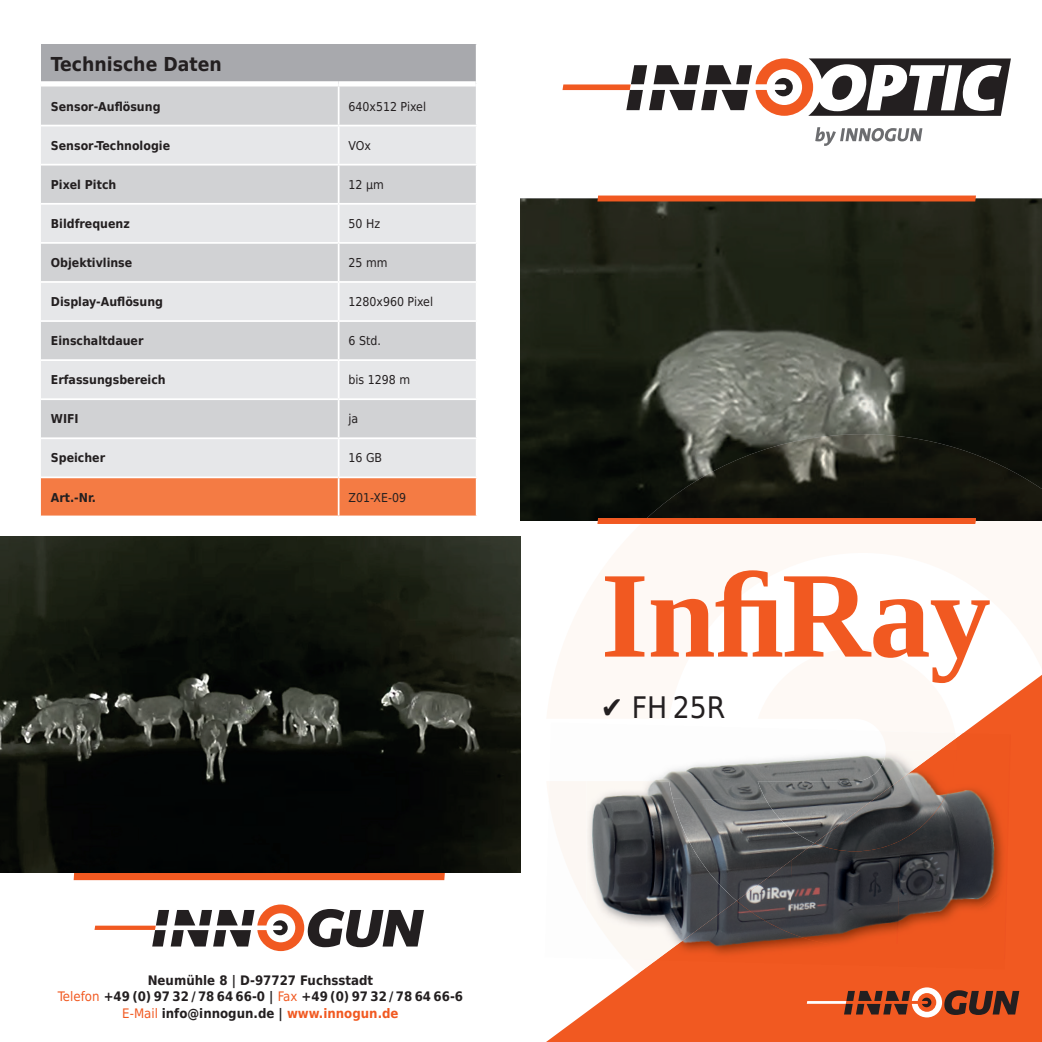
<style>
.page{position:relative;width:1042px;height:1042px;background:#fff}
.page>*{position:absolute;margin:0;border:0;box-sizing:border-box;transform-origin:0 0}
.t1{font:700 122.5px "Liberation Serif";letter-spacing:-.01em;color:#f15921}
.t2{font:29.75px "DejaVu LGC Sans Condensed";color:#231f20}
.t3{font:700 19.25px "DejaVu LGC Sans Condensed";color:#231f20}
.t4{font:700 13.12px/16.6px "DejaVu LGC Sans Condensed";color:#231f20;text-align:center}
.t5{font:700 12.25px "DejaVu LGC Sans Condensed";color:#231f20}
.t6{font:12.25px "DejaVu LGC Sans Condensed";color:#231f20}
.s1{font-weight:400;color:#f15921}
.s2{color:#f15921}
</style>
<div class="page">
<svg style="left:546px;top:974px;width:92px;height:68px"></svg>
<img style="left:520px;top:198px;width:522px;height:323px">
<svg style="left:562px;top:58px;width:449px;height:58px"></svg>
<svg style="left:815px;top:127px;width:107px;height:19px"></svg>
<svg style="left:597px;top:195px;width:379px;height:6px;background:#f16734"></svg>
<svg style="left:963px;top:675px;width:79px;height:155px;fill:#f15921"></svg>
<div style="left:638px;top:830px;width:404px;height:212px;background:#f15921"></div>
<img style="left:647px;top:434px;width:395px;height:87px">
<div style="left:597px;top:518px;width:379px;height:6px;background:#f15921"></div>
<hr style="left:807px;top:1001px;width:39px;height:3px;background:#fff">
<svg style="left:844px;top:987px;width:175px;height:30px;background:#a35032"></svg>
<svg style="left:94px;top:904px;width:330px;height:47px"></svg>
<svg style="left:74px;top:872px;width:371px;height:8px;background:#d34e1d"></svg>
<div style="left:41px;top:44px;width:436px;height:40px;background:#a8a9ad"></div>
<div style="left:41px;top:86px;width:435px;height:39px;background:#d1d2d4"></div>
<svg style="left:41px;top:126px;width:435px;height:350px;background:#dcdddf"></svg>
<div style="left:41px;top:478px;width:435px;height:37px;background:#f47b44"></div>
<hr style="left:338px;top:86px;width:1px;height:39px;background:#fff">
<hr style="left:338px;top:126px;width:1px;height:38px;background:#fff">
<hr style="left:41px;top:164px;width:298px;height:2px;background:#fff">
<hr style="left:339px;top:164px;width:138px;height:2px;background:#fff">
<hr style="left:338px;top:166px;width:1px;height:37px;background:#fff">
<hr style="left:41px;top:203px;width:298px;height:2px;background:#fff">
<hr style="left:339px;top:203px;width:138px;height:2px;background:#fff">
<hr style="left:338px;top:205px;width:1px;height:37px;background:#fff">
<hr style="left:41px;top:242px;width:298px;height:2px;background:#fff">
<hr style="left:339px;top:242px;width:138px;height:2px;background:#fff">
<hr style="left:338px;top:244px;width:1px;height:37px;background:#fff">
<hr style="left:41px;top:281px;width:298px;height:2px;background:#fff">
<hr style="left:339px;top:281px;width:138px;height:2px;background:#fff">
<hr style="left:338px;top:283px;width:1px;height:37px;background:#fff">
<hr style="left:41px;top:320px;width:298px;height:2px;background:#fff">
<hr style="left:339px;top:320px;width:138px;height:2px;background:#fff">
<hr style="left:338px;top:322px;width:1px;height:37px;background:#fff">
<hr style="left:41px;top:359px;width:298px;height:2px;background:#fff">
<hr style="left:339px;top:359px;width:138px;height:2px;background:#fff">
<hr style="left:338px;top:361px;width:1px;height:37px;background:#fff">
<hr style="left:41px;top:398px;width:298px;height:2px;background:#fff">
<hr style="left:339px;top:398px;width:138px;height:2px;background:#fff">
<hr style="left:338px;top:400px;width:1px;height:37px;background:#fff">
<hr style="left:41px;top:437px;width:298px;height:2px;background:#fff">
<hr style="left:339px;top:437px;width:138px;height:2px;background:#fff">
<hr style="left:338px;top:439px;width:1px;height:37px;background:#fff">
<hr style="left:476px;top:44px;width:1px;height:40px;background:#fff">
<div style="left:41px;top:81px;width:298px;height:5px;background:#fff"></div>
<div style="left:339px;top:81px;width:137px;height:5px;background:#fff"></div>
<hr style="left:338px;top:478px;width:1px;height:37px;background:#fff">
<img style="left:0;top:536px;width:521px;height:336px">
<svg style="left:1007px;top:870px;width:1px;height:13px"></svg>
<img style="left:586px;top:801px;width:86px;height:158px">
<img style="left:956px;top:733px;width:55px;height:137px">
<img style="left:940px;top:738px;width:16px;height:12px">
<img style="left:633px;top:959px;width:23px;height:1px">
<div style="left:656px;top:959px;width:349px;height:10px;background:#ef571f"></div>
<img style="left:587px;top:760px;width:171px;height:41px">
<img style="left:672px;top:798px;width:117px;height:85px">
<img style="left:586px;top:906px;width:38px;height:53px">
<img style="left:900px;top:750px;width:107px;height:133px">
<img style="left:789px;top:843px;width:111px;height:40px">
<img style="left:736px;top:860px;width:56px;height:23px">
<img style="left:758px;top:757px;width:56px;height:86px">
<img style="left:814px;top:750px;width:142px;height:101px">
<img style="left:658px;top:883px;width:349px;height:76px">
<h3 class="t3" style="left:51px;top:49px;width:172px">Technische Daten</h3>
<p class="t5" style="left:51px;top:96px;width:111px">Sensor-Auflösung</p>
<p class="t6" style="left:348px;top:96px;width:79px">640x512 Pixel</p>
<p class="t5" style="left:51px;top:135px;width:121px">Sensor-Technologie</p>
<p class="t6" style="left:348px;top:135px;width:24px">VOx</p>
<p class="t5" style="left:51px;top:174px;width:67px">Pixel Pitch</p>
<p class="t6" style="left:348px;top:175px;width:37px">12 µm</p>
<p class="t5" style="left:51px;top:214px;width:81px">Bildfrequenz</p>
<p class="t6" style="left:348px;top:214px;width:33px">50 Hz</p>
<p class="t5" style="left:51px;top:253px;width:83px">Objektivlinse</p>
<p class="t6" style="left:348px;top:253px;width:40px">25 mm</p>
<p class="t5" style="left:51px;top:292px;width:114px">Display-Auflösung</p>
<p class="t6" style="left:348px;top:292px;width:86px">1280x960 Pixel</p>
<p class="t5" style="left:51px;top:331px;width:94px">Einschaltdauer</p>
<p class="t6" style="left:348px;top:331px;width:34px">6 Std.</p>
<p class="t5" style="left:51px;top:370px;width:116px">Erfassungsbereich</p>
<p class="t6" style="left:348px;top:370px;width:63px">bis 1298 m</p>
<p class="t5" style="left:51px;top:409px;width:29px">WIFI</p>
<p class="t6" style="left:348px;top:409px;width:11px">ja</p>
<p class="t5" style="left:51px;top:448px;width:56px">Speicher</p>
<p class="t6" style="left:348px;top:448px;width:35px">16 GB</p>
<p class="t5" style="left:51px;top:487px;width:47px">Art.-Nr.</p>
<p class="t6" style="left:348px;top:487px;width:59px">Z01-XE-09</p>
<p class="t4" style="left:58px;top:971px;width:407px">Neumühle 8 | D-97727 Fuchsstadt<br><span class="s1">Telefon</span> +49 (0) 97 32 / 78 64 66-0 | <span class="s1">Fax</span> +49 (0) 97 32 / 78 64 66-6<br><span class="s1">E-Mail</span> info@innogun.de | <span class="s2">www.innogun.de</span></p>
<h1 class="t1" style="left:601px;top:533px;width:391px">InfiRay</h1>
<h2 class="t2" style="left:601px;top:683px;width:126px">✔ FH 25R</h2>
</div>
